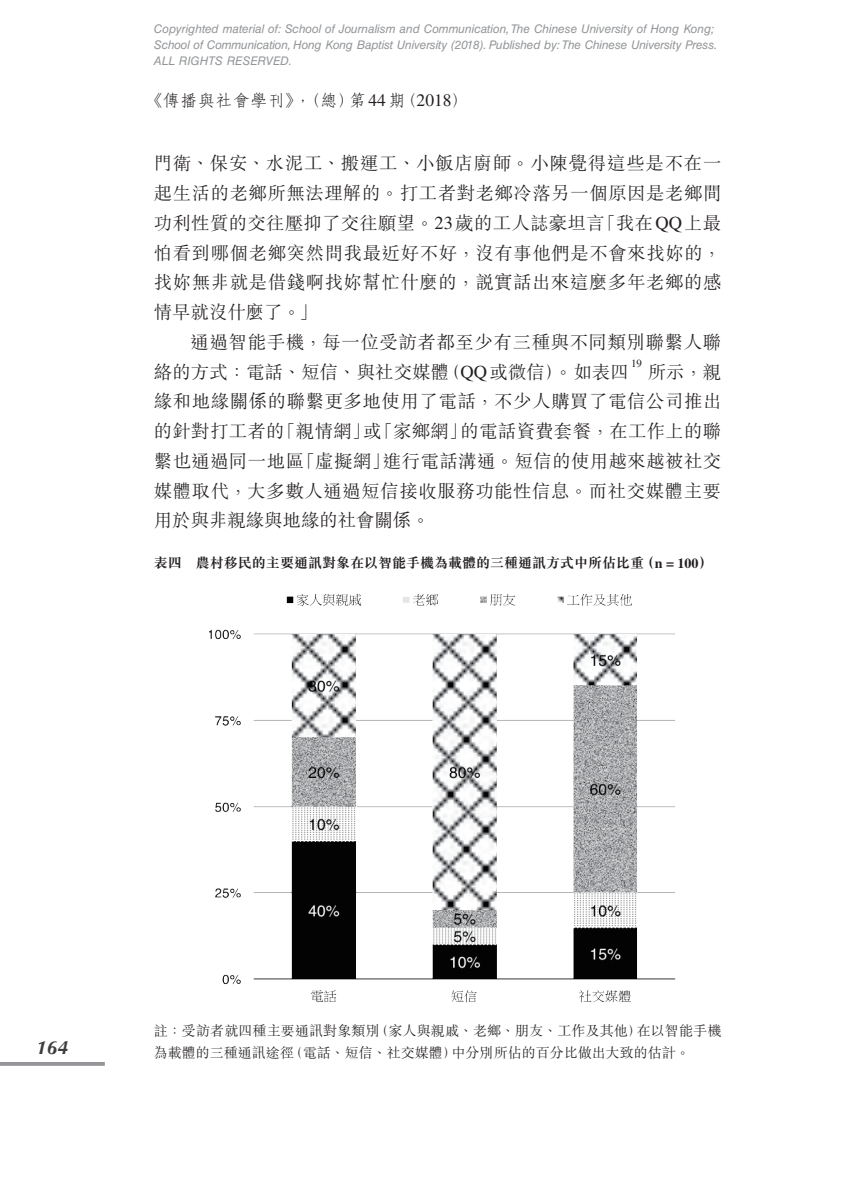
<style>
.page{position:relative;width:844px;height:1191px;background:#fff}
.page>*{position:absolute;margin:0;border:0;box-sizing:border-box;transform-origin:0 0}
.t1{font:italic 700 19.25px "Optima";color:#3e3e3f}
.t2{font:300 18.38px/29.8px "M Sung HK";letter-spacing:.03em;color:#231f20;text-align:justify}
.t3{font:300 17.5px "C Fang Song HK";color:#231f20}
.t4{font:300 14px/22.8px "M Sung HK";color:#231f20}
.t5{font:700 14px "M Sung HK";color:#231f20}
.t6{font:italic 11.9px/15.8px "Helvetica LT Std";letter-spacing:-.015em;color:#939598}
.t7{font:11.03px "Times LT Std";color:#231f20}
.s1{font-family:"Times LT Std";font-weight:400}
.s2{font-family:"Times LT Std"}
</style>
<div class="page">
<hr style="left:0;top:1062px;width:105px;height:3px;background:#939598">
<img style="left:209px;top:594px;width:466px;height:409px">
<p class="t6" style="left:154px;top:21px;width:565px">Copyrighted material of: School of Journalism and Communication, The Chinese University of Hong Kong;<br>School of Communication, Hong Kong Baptist University (2018). Published by: The Chinese University Press.<br>ALL RIGHTS RESERVED.</p>
<p class="t3" style="left:145px;top:88px;width:325px">《傳播與社會學刊》，（總）第<span class="s1">44</span>期（<span class="s1">2018</span>）</p>
<p class="t2" style="left:154px;top:147px;width:569px">門衛、保安、水泥工、搬運工、小飯店廚師。小陳覺得這些是不在一起生活的老鄉所無法理解的。打工者對老鄉冷落另一個原因是老鄉間功利性質的交往壓抑了交往願望。<span class="s1">23</span>歲的工人誌豪坦言「我在<span class="s1">QQ</span>上最怕看到哪個老鄉突然問我最近好不好，沒有事他們是不會來找妳的，找妳無非就是借錢啊找妳幫忙什麼的，說實話出來這麼多年老鄉的感情早就沒什麼了。」</p>
<p class="t2" style="left:154px;top:326px;width:568px;text-indent:37px">通過智能手機，每一位受訪者都至少有三種與不同類別聯繫人聯絡的方式：電話、短信、與社交媒體（<span class="s1">QQ</span>或微信）。如表四</p>
<p class="t7" style="left:631px;top:357px;width:13px">19</p>
<p class="t2" style="left:154px;top:356px;width:569px;text-indent:493px">所示，親緣和地緣關係的聯繫更多地使用了電話，不少人購買了電信公司推出的針對打工者的「親情網」或「家鄉網」的電話資費套餐，在工作上的聯繫也通過同一地區「虛擬網」進行電話溝通。短信的使用越來越被社交媒體取代，大多數人通過短信接收服務功能性信息。而社交媒體主要用於與非親緣與地緣的社會關係。</p>
<p class="t5" style="left:154px;top:556px;width:560px">表四　農村移民的主要通訊對象在以智能手機為載體的三種通訊方式中所佔比重（<span class="s2">n = 100</span>）</p>
<p class="t1" style="left:36px;top:1035px;width:34px">164</p>
<p class="t4" style="left:154px;top:1018px;width:569px">註：受訪者就四種主要通訊對象類別（家人與親戚、老鄉、朋友、工作及其他）在以智能手機為載體的三種通訊途徑（電話、短信、社交媒體）中分別所佔的百分比做出大致的估計。</p>
</div>
